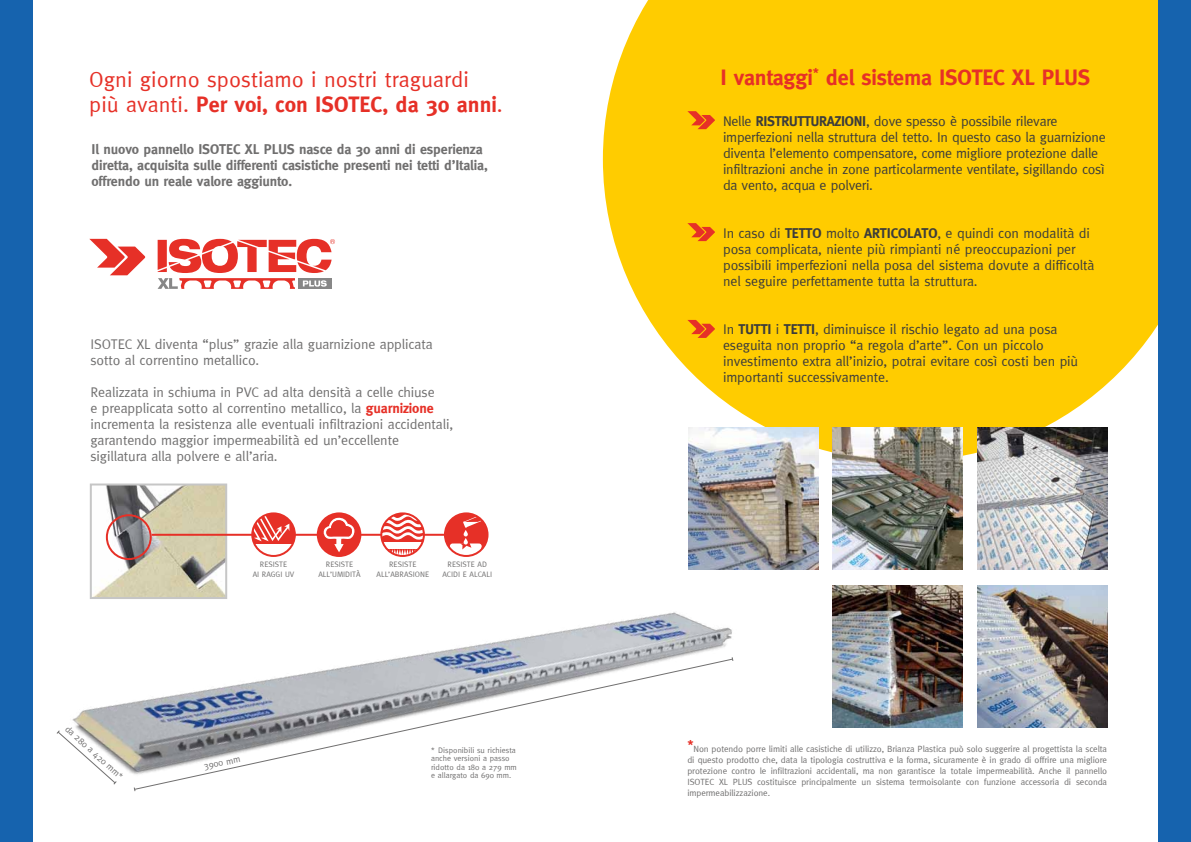
<style>
.page{position:relative;width:1191px;height:842px;background:#fff}
.page>*{position:absolute;margin:0;border:0;box-sizing:border-box;transform-origin:0 0}
.t1{font:700 22px "Meta";letter-spacing:-.01em;color:#e63027}
.t2{font:22px "Meta Normal";color:#e63027}
.t3{font:14px/16px "Meta Normal";letter-spacing:-.01em;color:#3c3c3b}
.t4{font:14px/16px "Meta Normal";letter-spacing:-.01em;color:#706f6f}
.t5{font:700 14px/16px "Meta";letter-spacing:-.01em;color:#706f6f}
.t6{font:700 14px "Meta";letter-spacing:-.01em;color:#3c3c3b}
.t7{font:9.1px "Meta Normal";color:#706f6f}
.t8{font:9px/11px "Meta Normal";letter-spacing:-.01em;color:#706f6f;text-align:justify}
.t9{font:8px/8.5px "Meta Normal";color:#706f6f}
.t10{font:7.9px/9.7px "Meta Normal";color:#706f6f}
.s1{font-family:"Meta Normal";font-weight:400}
.s2{font-family:"Meta";font-weight:700;color:#e63027}
.s3{font-family:"Meta";font-weight:700}
</style>
<div class="page">
<svg style="left:603px;top:0;width:555px;height:461px;background:#fed11a"></svg>
<div style="left:0;top:0;width:32px;height:842px;background:#1663ae"></div>
<div style="left:1158px;top:0;width:33px;height:842px;background:#1663ae"></div>
<img style="left:72px;top:484px;width:679px;height:290px">
<svg style="left:134px;top:658px;width:599px;height:132px"></svg>
<svg style="left:133px;top:786px;width:3px;height:6px"></svg>
<svg style="left:731px;top:656px;width:3px;height:6px"></svg>
<svg style="left:56px;top:729px;width:61px;height:56px"></svg>
<svg style="left:89px;top:239px;width:56px;height:36px"></svg>
<svg style="left:158px;top:239px;width:177px;height:50px"></svg>
<svg style="left:687px;top:320px;width:28px;height:18px"></svg>
<svg style="left:687px;top:223px;width:28px;height:18px"></svg>
<svg style="left:687px;top:111px;width:28px;height:18px"></svg>
<img style="left:93px;top:486px;width:131px;height:110px">
<div style="left:90px;top:483px;width:137px;height:116px;border:2px solid #c6c6c6"></div>
<div style="left:106px;top:514px;width:46px;height:46px;border:2px solid #e63027;border-radius:50%"></div>
<hr style="left:152px;top:534px;width:306px;height:2px;background:#e63027">
<div style="left:252px;top:513px;width:43px;height:43px;background:linear-gradient(to right,#e63128,#e63027);border-radius:50%"></div>
<hr style="left:252px;top:544px;width:43px;height:4px;background:#fff">
<svg style="left:252px;top:549px;width:43px;height:7px"></svg>
<svg style="left:252px;top:514px;width:37px;height:27px"></svg>
<div style="left:251px;top:512px;width:45px;height:45px;border:2px solid #e63027;border-radius:50%"></div>
<div style="left:381px;top:513px;width:43px;height:43px;background:#e63027;border-radius:50%"></div>
<svg style="left:381px;top:513px;width:43px;height:27px"></svg>
<div style="left:381px;top:542px;width:43px;height:7px;background:#fff"></div>
<svg style="left:381px;top:549px;width:43px;height:7px"></svg>
<div style="left:380px;top:512px;width:45px;height:45px;border:2px solid #e63027;border-radius:50%"></div>
<div style="left:318px;top:513px;width:42px;height:43px;background:#e63027;border-radius:50%"></div>
<svg style="left:322px;top:517px;width:32px;height:35px"></svg>
<div style="left:317px;top:512px;width:44px;height:45px;border:2px solid #e63027;border-radius:50%"></div>
<div style="left:445px;top:513px;width:42px;height:43px;background:#e63027;border-radius:50%"></div>
<svg style="left:450px;top:513px;width:37px;height:43px"></svg>
<div style="left:444px;top:512px;width:44px;height:45px;border:2px solid #e63027;border-radius:50%"></div>
<img style="left:688px;top:427px;width:130px;height:142px">
<img style="left:833px;top:427px;width:129px;height:142px">
<img style="left:833px;top:585px;width:129px;height:142px">
<img style="left:977px;top:427px;width:130px;height:142px">
<img style="left:977px;top:585px;width:130px;height:142px">
<h1 class="t2" style="left:89px;top:67px;width:381px">Ogni giorno spostiamo i nostri traguardi</h1>
<h1 class="t1" style="left:89px;top:92px;width:246px"><span class="s1">più avanti.</span> Per voi, con Isotec</h1>
<h1 class="t1" style="left:382px;top:92px;width:122px">, da 30 anni<span class="s1">.</span></h1>
<p class="t5" style="left:91px;top:141px;width:398px">Il nuovo pannello ISOTEC XL Plus nasce da 30 anni di esperienza diretta, acquisita sulle differenti casistiche presenti nei tetti d’Italia, offrendo un reale valore aggiunto.</p>
<p class="t4" style="left:90px;top:336px;width:344px;text-indent:46px">XL diventa “plus” grazie alla guarnizione applicata sotto al correntino metallico.</p>
<p class="t4" style="left:90px;top:384px;width:364px">Realizzata in schiuma in PVC ad alta densità a celle chiuse<br>e preapplicata sotto al correntino metallico, la <span class="s2">guarnizione </span>incrementa la resistenza alle eventuali infiltrazioni accidentali, garantendo maggior impermeabilità ed un’eccellente sigillatura alla polvere e all’aria.</p>
<p class="t4" style="left:90px;top:336px;width:29px">Isotec</p>
<p class="t7" style="left:70px;top:724px;width:76px;rotate:42deg">da 280 a 420 mm*</p>
<p class="t10" style="left:253px;top:559px;width:43px;text-indent:7px">Resiste<br>AI RAGGI UV</p>
<p class="t10" style="left:318px;top:559px;width:24px;text-align:center">Resiste all’umidit</p>
<p class="t10" style="left:356px;top:569px;width:6px">à</p>
<p class="t10" style="left:376px;top:559px;width:54px;text-indent:13px">Resiste<br>ALL’ABRASIONE</p>
<p class="t10" style="left:447px;top:559px;width:10px">Resiste</p>
<p class="t10" style="left:442px;top:559px;width:51px;text-indent:35px">AD<br>ACIDI E ALCALI</p>
<p class="t7" style="left:203px;top:761px;width:38px;rotate:-11deg">3900 mm</p>
<p class="t9" style="left:431px;top:745px;width:87px">* Disponibili su richiesta anche versioni a passo ridotto da 180 a 279 mm e allargato da 690 mm.</p>
<h1 class="t1" style="left:720px;top:64px;width:371px">I vantaggi<sup>*</sup> del sistema ISOTEC XL PLUS</h1>
<p class="t3" style="left:723px;top:113px;width:384px">Nelle <span class="s3">RISTRUTTURAZIONI</span>, dove spesso è possibile rilevare imperfezioni nella struttura del tetto. In questo caso la guarnizione diventa l’elemento compensatore, come migliore protezione dalle infiltrazioni anche in zone particolarmente ventilate, sigillando così da vento, acqua e polveri.</p>
<p class="t6" style="left:723px;top:225px;width:150px"><span class="s1">In caso di</span> TETTO <span class="s1">molto</span> articolato</p>
<p class="t3" style="left:723px;top:225px;width:373px;text-indent:214px">, e quindi con modalità di posa complicata, niente più rimpianti né preoccupazioni per possibili imperfezioni nella posa del sistema dovute a difficoltà nel seguire perfettamente tutta la struttura.</p>
<p class="t3" style="left:723px;top:321px;width:356px">In <span class="s3">tutti</span> i <span class="s3">TETTI</span>, diminuisce il rischio legato ad una posa eseguita non proprio “a regola d’arte”. Con un piccolo investimento extra all’inizio, potrai evitare così costi ben più importanti successivamente.</p>
<p class="t8" style="left:687px;top:743px;width:421px"><sup>*</sup>Non potendo porre limiti alle casistiche di utilizzo, Brianza Plastica può solo suggerire al progettista la scelta di questo prodotto che, data la tipologia costruttiva e la forma, sicuramente è in grado di offrire una migliore protezione contro le infiltrazioni accidentali, ma non garantisce la totale impermeabilità. Anche il pannello Isotec</p>
<p class="t8" style="left:687px;top:776px;width:421px;text-indent:32px">XL plus costituisce principalmente un sistema termoisolante con funzione accessoria di seconda impermeabilizzazione.</p>
</div>
